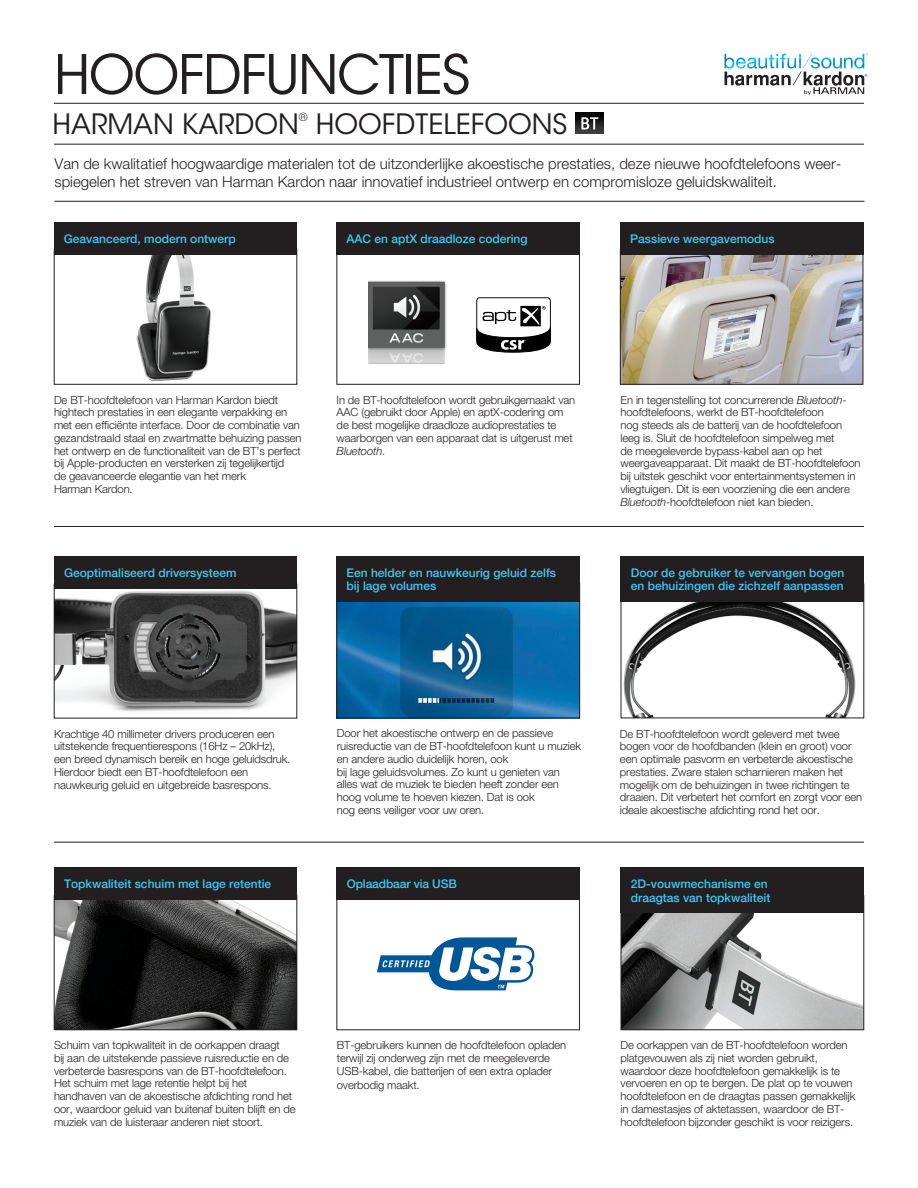
<style>
.page{position:relative;width:918px;height:1188px;background:#fff}
.page>*{position:absolute;margin:0;border:0;box-sizing:border-box;transform-origin:0 0}
.t1{font:54px "ITC Avant Garde Std";letter-spacing:-.025em;color:#231f20}
.t2{font:27.9px "ITC Avant Garde Std";color:#231f20}
.t3{font:300 15px/18px "Helvetica Neue";color:#231f20}
.t4{font:500 12px/13.5px "Helvetica Neue";color:#40c7f4}
.t5{font:300 11.25px/12.8px "Helvetica Neue";letter-spacing:-.01em;color:#231f20}
.t6{font:11.1px "ITC Avant Garde Std";color:#231f20}
.s1{font-style:italic}
</style>
<div class="page">
<hr style="left:54px;top:144px;width:810px;height:1px;background:#231f20">
<svg style="left:725px;top:54px;width:143px;height:41px"></svg>
<hr style="left:54px;top:103px;width:810px;height:1px;background:#231f20">
<hr style="left:54px;top:201px;width:810px;height:1px;background:#231f20">
<img style="left:576px;top:113px;width:27px;height:21px">
<svg style="left:581px;top:117px;width:17px;height:13px"></svg>
<img style="left:337px;top:602px;width:243px;height:117px">
<hr style="left:54px;top:526px;width:810px;height:1px;background:#231f20">
<hr style="left:54px;top:842px;width:810px;height:1px;background:#231f20">
<img style="left:56px;top:254px;width:239px;height:127px">
<div style="left:54px;top:222px;width:243px;height:32px;background:#231f20"></div>
<div style="left:54px;top:250px;width:243px;height:134px;border:1px solid #231f20"></div>
<img style="left:56px;top:900px;width:239px;height:128px">
<div style="left:54px;top:868px;width:243px;height:32px;background:#231f20"></div>
<div style="left:54px;top:896px;width:243px;height:134px;border:1px solid #231f20"></div>
<div style="left:337px;top:222px;width:243px;height:32px;background:#231f20"></div>
<div style="left:337px;top:249px;width:243px;height:135px;border:1px solid #231f20"></div>
<img style="left:623px;top:913px;width:239px;height:115px">
<div style="left:621px;top:868px;width:243px;height:45px;background:#231f20"></div>
<div style="left:621px;top:895px;width:243px;height:135px;border:1px solid #231f20"></div>
<div style="left:337px;top:868px;width:243px;height:32px;background:#231f20"></div>
<div style="left:337px;top:895px;width:243px;height:135px;border:1px solid #231f20"></div>
<img style="left:623px;top:602px;width:233px;height:114px">
<div style="left:337px;top:556px;width:243px;height:46px;background:#231f20"></div>
<div style="left:621px;top:556px;width:243px;height:46px;background:#231f20"></div>
<div style="left:337px;top:583px;width:243px;height:135px;border:1px solid #231f20"></div>
<div style="left:621px;top:584px;width:243px;height:134px;border:1px solid #231f20"></div>
<img style="left:622px;top:254px;width:239px;height:128px">
<div style="left:620px;top:250px;width:243px;height:134px;border:1px solid #231f20"></div>
<img style="left:56px;top:588px;width:239px;height:124px">
<div style="left:54px;top:556px;width:243px;height:32px;background:#231f20"></div>
<div style="left:54px;top:584px;width:243px;height:134px;border:1px solid #231f20"></div>
<svg style="left:476px;top:297px;width:75px;height:56px"></svg>
<img style="left:368px;top:280px;width:79px;height:84px">
<svg style="left:377px;top:937px;width:157px;height:53px"></svg>
<div style="left:620px;top:222px;width:243px;height:32px;background:#231f20"></div>
<h1 class="t1" style="left:54px;top:42px;width:418px">HOOFDFUNCTIES</h1>
<h2 class="t2" style="left:53px;top:107px;width:248px">HARMAN KARDON</h2>
<p class="t6" style="left:299px;top:111px;width:10px">®</p>
<h2 class="t2" style="left:316px;top:107px;width:190px">HOOFDTELEFOONS</h2>
<p class="t3" style="left:54px;top:155px;width:788px">Van de kwalitatief hoogwaardige materialen tot de uitzonderlijke akoestische prestaties, deze nieuwe hoofdtelefoons weer&shy;spiegelen het streven van Harman Kardon naar innovatief industrieel ontwerp en compromisloze geluidskwaliteit.</p>
<p class="t4" style="left:64px;top:232px;width:174px">Geavanceerd, modern ontwerp</p>
<p class="t4" style="left:346px;top:232px;width:183px">AAC en aptX draadloze codering</p>
<p class="t4" style="left:630px;top:232px;width:146px">Passieve weergavemodus</p>
<p class="t5" style="left:54px;top:393px;width:249px">De BT-hoofdtelefoon van Harman Kardon biedt hightech prestaties in een elegante verpakking en met een efficiënte interface. Door de combinatie van gezandstraald staal en zwartmatte behuizing passen het ontwerp en de functionaliteit van de BT’s perfect bij Apple-producten en versterken zij tegelijkertijd<br>de geavanceerde elegantie van het merk<br>Harman Kardon.</p>
<p class="t5" style="left:337px;top:393px;width:240px">In de BT-hoofdtelefoon wordt gebruikgemaakt van AAC (gebruikt door Apple) en aptX-codering om de best mogelijke draadloze audioprestaties te waarborgen van een apparaat dat is uitgerust met <span class="s1">Bluetooth</span>.</p>
<p class="t5" style="left:621px;top:393px;width:242px">En in tegenstelling tot concurrerende <span class="s1">Bluetooth&shy;</span>hoofdtelefoons, werkt de BT-hoofdtelefoon<br>nog steeds als de batterij van de hoofdtelefoon leeg is. Sluit de hoofdtelefoon simpelweg met<br>de meegeleverde bypass-kabel aan op het weergaveapparaat. Dit maakt de BT-hoofdtelefoon bij uitstek geschikt voor entertainmentsystemen in vliegtuigen. Dit is een voorziening die een andere <span class="s1">Bluetooth</span>-hoofdtelefoon niet kan bieden.</p>
<p class="t4" style="left:64px;top:566px;width:174px">Geoptimaliseerd driversysteem</p>
<p class="t4" style="left:347px;top:565px;width:211px">Een helder en nauwkeurig geluid zelfs bij lage volumes</p>
<p class="t4" style="left:631px;top:565px;width:215px">Door de gebruiker te vervangen bogen en behuizingen die zichzelf aanpassen</p>
<p class="t5" style="left:54px;top:727px;width:238px">Krachtige 40 millimeter drivers produceren een uitstekende frequentierespons (16Hz – 20kHz), een breed dynamisch bereik en hoge geluidsdruk.<br>Hierdoor biedt een BT-hoofdtelefoon een nauwkeurig geluid en uitgebreide basrespons.</p>
<p class="t4" style="left:64px;top:877px;width:209px">Topkwaliteit schuim met lage retentie</p>
<p class="t5" style="left:337px;top:727px;width:246px">Door het akoestische ontwerp en de passieve ruisreductie van de BT-hoofdtelefoon kunt u muziek en andere audio duidelijk horen, ook<br>bij lage geluidsvolumes. Zo kunt u genieten van alles wat de muziek te bieden heeft zonder een hoog volume te hoeven kiezen. Dat is ook<br>nog eens veiliger voor uw oren.</p>
<p class="t4" style="left:347px;top:877px;width:112px">Oplaadbaar via USB</p>
<p class="t5" style="left:620px;top:727px;width:244px">De BT-hoofdtelefoon wordt geleverd met twee bogen voor de hoofdbanden (klein en groot) voor een optimale pasvorm en verbeterde akoestische prestaties. Zware stalen scharnieren maken het mogelijk om de behuizingen in twee richtingen te draaien. Dit verbetert het comfort en zorgt voor een ideale akoestische afdichting rond het oor.</p>
<p class="t4" style="left:631px;top:877px;width:141px">2D-vouwmechanisme en draagtas van topkwaliteit</p>
<p class="t5" style="left:54px;top:1039px;width:243px">Schuim van topkwaliteit in de oorkappen draagt<br>bij aan de uitstekende passieve ruisreductie en de verbeterde basrespons van de BT-hoofdtelefoon.<br>Het schuim met lage retentie helpt bij het handhaven van de akoestische afdichting rond het oor, waardoor geluid van buitenaf buiten blijft en de muziek van de luisteraar anderen niet stoort.</p>
<p class="t5" style="left:337px;top:1039px;width:231px">BT-gebruikers kunnen de hoofdtelefoon opladen terwijl zij onderweg zijn met de meegeleverde<br>USB-kabel, die batterijen of een extra oplader</p>
<p class="t5" style="left:337px;top:1079px;width:84px">overbodig maakt.</p>
<p class="t5" style="left:621px;top:1039px;width:236px">De oorkappen van de BT-hoofdtelefoon worden platgevouwen als zij niet worden gebruikt, waardoor deze hoofdtelefoon gemakkelijk is te vervoeren en op te bergen. De plat op te vouwen hoofdtelefoon en de draagtas passen gemakkelijk in damestasjes of aktetassen, waardoor de BT&shy;hoofdtelefoon bijzonder geschikt is voor reizigers.</p>
</div>
